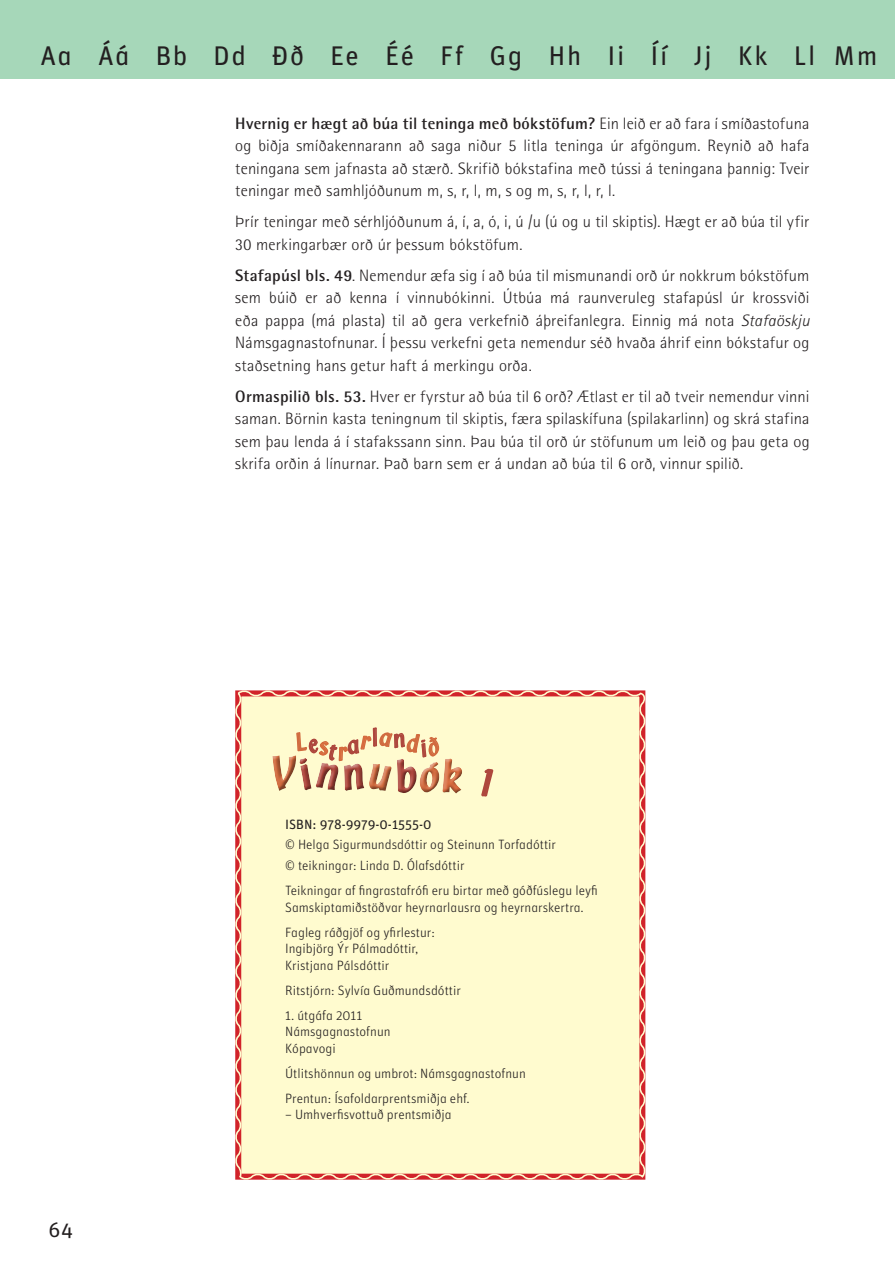
<style>
.page{position:relative;width:896px;height:1266px;background:#fff}
.page>*{position:absolute;margin:0;border:0;box-sizing:border-box;transform-origin:0 0}
.t1{font:42.3px "Klang";color:#d16b3f}
.t2{font:42.3px "Klang";color:#d86c3e}
.t3{font:27px "Unit Regular Alternate";letter-spacing:.06em;color:#231f20}
.t4{font:23.85px "Klang";color:#d86c3e}
.t5{font:23.85px "Klang";color:#d16b3f}
.t6{font:21px "Unit Regular Alternate";color:#231f20}
.t7{font:300 16.5px/22.5px "Rotis Semi Sans";letter-spacing:.015em;color:#231f20;text-align:justify}
.t8{font:13.5px/16.5px "Unit Light Alternate";color:#231f20}
.t9{font:13.5px "Unit Regular Alternate";color:#231f20}
.s1{font-weight:700}
.s2{font-style:italic}
</style>
<div class="page">
<div style="left:0;top:0;width:894px;height:78px;background:#a6d7b9"></div>
<div style="left:235px;top:690px;width:411px;height:490px;background:#fffbcf"></div>
<svg style="left:271px;top:726px;width:192px;height:184px;background:#f8edc3"></svg>
<svg style="left:479px;top:767px;width:16px;height:31px"></svg>
<h2 class="t3" style="left:40px;top:40px;width:838px">Aa Áá Bb Dd Ðð Ee Éé Ff Gg Hh Ii Íí Jj Kk Ll Mm</h2>
<p class="t7" style="left:235px;top:112px;width:575px"><span class="s1">Hvernig er hægt að búa til teninga með bókstöfum?</span> Ein leið er að fara í smíðastofuna og biðja smíðakennarann að saga niður 5 litla teninga úr afgöngum. Reynið að hafa teningana sem jafnasta að stærð. Skrifið bókstafina með tússi á teningana þannig: Tveir teningar með samhljóðunum m, s, r, l, m, s og m, s, r, l, r, l.</p>
<p class="t7" style="left:235px;top:210px;width:575px">Þrír teningar með sérhljóðunum á, í, a, ó, i, ú /u (ú og u til skiptis). Hægt er að búa til yfir<br>30 merkingarbær orð úr þessum bókstöfum.</p>
<p class="t7" style="left:235px;top:264px;width:576px"><span class="s1">Stafapúsl bls. 49</span>. Nemendur æfa sig í að búa til mismunandi orð úr nokkrum bókstöfum sem búið er að kenna í vinnubókinni. Útbúa má raunveruleg stafapúsl úr krossviði eða pappa (má plasta) til að gera verkefnið áþreifanlegra. Einnig má nota <span class="s2">Stafaöskju </span>Námsgagnastofnunar. Í þessu verkefni geta nemendur séð hvaða áhrif einn bókstafur og staðsetning hans getur haft á merkingu orða.</p>
<p class="t7" style="left:235px;top:385px;width:576px"><span class="s1">Ormaspilið bls. 53.</span> Hver er fyrstur að búa til 6 orð? Ætlast er til að tveir nemendur vinni saman. Börnin kasta teningnum til skiptis, færa spilaskífuna (spilakarlinn) og skrá stafina sem þau lenda á í stafakssann sinn. Þau búa til orð úr stöfunum um leið og þau geta og skrifa orðin á línurnar. Það barn sem er á undan að búa til 6 orð, vinnur spilið.</p>
<h3 class="t4" style="left:319px;top:733px;width:11px">s</h3>
<h3 class="t5" style="left:428px;top:734px;width:13px">ð</h3>
<h1 class="t1" style="left:271px;top:750px;width:26px">V</h1>
<h1 class="t2" style="left:441px;top:753px;width:21px">k</h1>
<p class="t6" style="left:49px;top:1216px;width:26px">64</p>
<p class="t9" style="left:285px;top:816px;width:148px">ISBN: 978-9979-0-1555-0</p>
<p class="t8" style="left:285px;top:834px;width:272px;line-height:20.7px">© Helga Sigurmundsdóttir og Steinunn Torfadóttir © teikningar: Linda D. Ólafsdóttir</p>
<p class="t8" style="left:285px;top:882px;width:314px">Teikningar af fingrastafrófi eru birtar með góðfúslegu leyfi<br>Samskiptamiðstöðvar heyrnarlausra og heyrnarskertra.</p>
<p class="t8" style="left:285px;top:923px;width:151px">Fagleg ráðgjöf og yfirlestur:<br>Ingibjörg Ýr Pálmadóttir,<br>Kristjana Pálsdóttir</p>
<p class="t8" style="left:285px;top:981px;width:177px">Ritstjórn: Sylvía Guðmundsdóttir</p>
<p class="t8" style="left:285px;top:1006px;width:107px">1. útgáfa 2011<br>Námsgagnastofnun<br>Kópavogi</p>
<p class="t8" style="left:285px;top:1060px;width:242px;line-height:25px">Útlitshönnun og umbrot: Námsgagnastofnun<br>Prentun: Ísafoldarprentsmiðja ehf.</p>
<p class="t8" style="left:285px;top:1106px;width:168px">– Umhverfisvottuð prentsmiðja</p>
</div>
